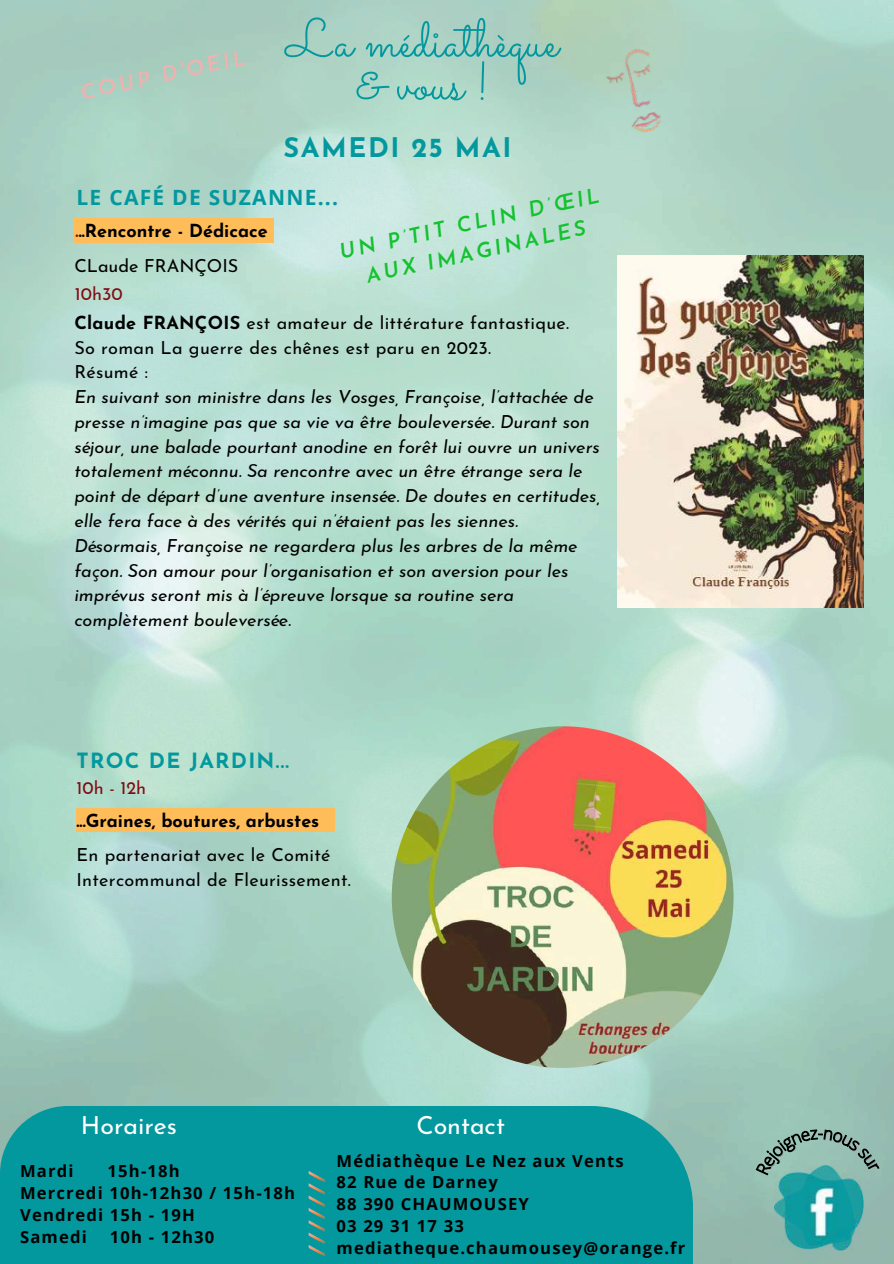
<style>
.page{position:relative;width:894px;height:1264px;background:#fff}
.page>*{position:absolute;margin:0;border:0;box-sizing:border-box;transform-origin:0 0}
.t1{font:54px/42.8px "Sacramento";color:#03989e;text-align:center}
.t2{font:700 27px "Josefin Sans";letter-spacing:.06em;color:#03989e}
.t3{font:24.9px "Josefin Sans";color:#fff}
.t4{font:italic 600 21px/29.2px "Josefin Sans";color:#13c22f;text-align:center}
.t5{font:700 21px "Open Sans";letter-spacing:.06em;color:#03989e}
.t6{font:700 21px "Josefin Sans";letter-spacing:.06em;color:#03989e}
.t7{font:italic 600 21px "Josefin Sans";color:#f0b2af}
.t8{font:italic 18px/24.8px "Josefin Sans";color:#000}
.t9{font:18px/24.8px "Josefin Sans";letter-spacing:.015em;color:#000}
.t10{font:700 18px "Josefin Sans";color:#000}
.t11{font:18px "Josefin Sans";color:#820c13}
.t12{font:700 16.65px/21.8px "Open Sans";letter-spacing:.07em;color:#000}
.s1{color:#820c13}
.s2{font-weight:700}
</style>
<div class="page">
<img style="left:0;top:0;width:893px;height:1263px">
<img style="left:774px;top:1175px;width:89px;height:75px">
<img style="left:597px;top:40px;width:72px;height:99px">
<div style="left:247px;top:1105px;width:445px;height:158px;background:#03989e"></div>
<div style="left:0;top:1105px;width:297px;height:158px;background:#03989e"></div>
<svg style="left:308px;top:1171px;width:17px;height:85px"></svg>
<div style="left:76px;top:808px;width:258px;height:23px;background:#ffbd59"></div>
<div style="left:74px;top:218px;width:200px;height:25px;background:#ffbd59"></div>
<img style="left:617px;top:255px;width:246px;height:353px">
<img style="left:391px;top:726px;width:342px;height:341px;border-radius:50%">
<svg style="left:755px;top:1129px;width:124px;height:46px;background:#80a89d"></svg>
<p class="t7" style="left:79px;top:84px;width:169px;rotate:-12deg">COUP D'OEIL</p>
<h1 class="t1" style="left:286px;top:16px;width:274px">La médiathèque &amp; vous !</h1>
<h2 class="t2" style="left:283px;top:137px;width:230px">SAMEDI 25 MAI</h2>
<p class="t5" style="left:76px;top:182px;width:263px">LE CAFÉ DE SUZANNE...</p>
<p class="t10" style="left:76px;top:224px;width:193px"><span class="s1">.</span>..Rencontre - Dédicace</p>
<p class="t4" style="left:337px;top:239px;width:267px;rotate:-12deg">UN P’TIT CLIN D’ŒIL<br>AUX IMAGINALES</p>
<p class="t9" style="left:74px;top:255px;width:165px">CLaude FRANÇOIS</p>
<p class="t11" style="left:75px;top:286px;width:49px">10h30</p>
<p class="t9" style="left:74px;top:312px;width:496px"><span class="s2">Claude FRANÇOIS</span> est amateur de littérature fantastique.<br>So roman La guerre des chênes est paru en 2023.<br>Résumé :</p>
<p class="t8" style="left:74px;top:386px;width:527px">En suivant son ministre dans les Vosges, Françoise, l’attachée de presse n’imagine pas que sa vie va être bouleversée. Durant son séjour, une balade pourtant anodine en forêt lui ouvre un univers totalement méconnu. Sa rencontre avec un être étrange sera le point de départ d’une aventure insensée. De doutes en certitudes, elle fera face à des vérités qui n’étaient pas les siennes.<br>Désormais, Françoise ne regardera plus les arbres de la même façon. Son amour pour l’organisation et son aversion pour les imprévus seront mis à l’épreuve lorsque sa routine sera complètement bouleversée.</p>
<p class="t6" style="left:76px;top:752px;width:214px">TROC DE JARDIN...</p>
<p class="t11" style="left:76px;top:780px;width:71px">10h - 12h</p>
<p class="t10" style="left:76px;top:814px;width:244px">...Graines, boutures, arbustes</p>
<p class="t9" style="left:76px;top:844px;width:276px">En partenariat avec le Comité<br>Intercommunal de Fleurissement.</p>
<h3 class="t3" style="left:81px;top:1115px;width:97px">Horaires</h3>
<h3 class="t3" style="left:416px;top:1115px;width:90px">Contact</h3>
<p class="t12" style="left:20px;top:1160px;width:276px;text-indent:87px">15h-18h<br>Mercredi 10h-12h30 / 15h-18h<br>Vendredi 15h - 19H<br>Samedi</p>
<p class="t12" style="left:20px;top:1160px;width:55px">Mardi</p>
<p class="t12" style="left:110px;top:1225px;width:106px">10h - 12h30</p>
<p class="t12" style="left:336px;top:1149px;width:350px">Médiathèque Le Nez aux Vents<br>82 Rue de Darney<br>88 390 CHAUMOUSEY<br>03 29 31 17 33 mediatheque.chaumousey@orange.fr</p>
</div>
